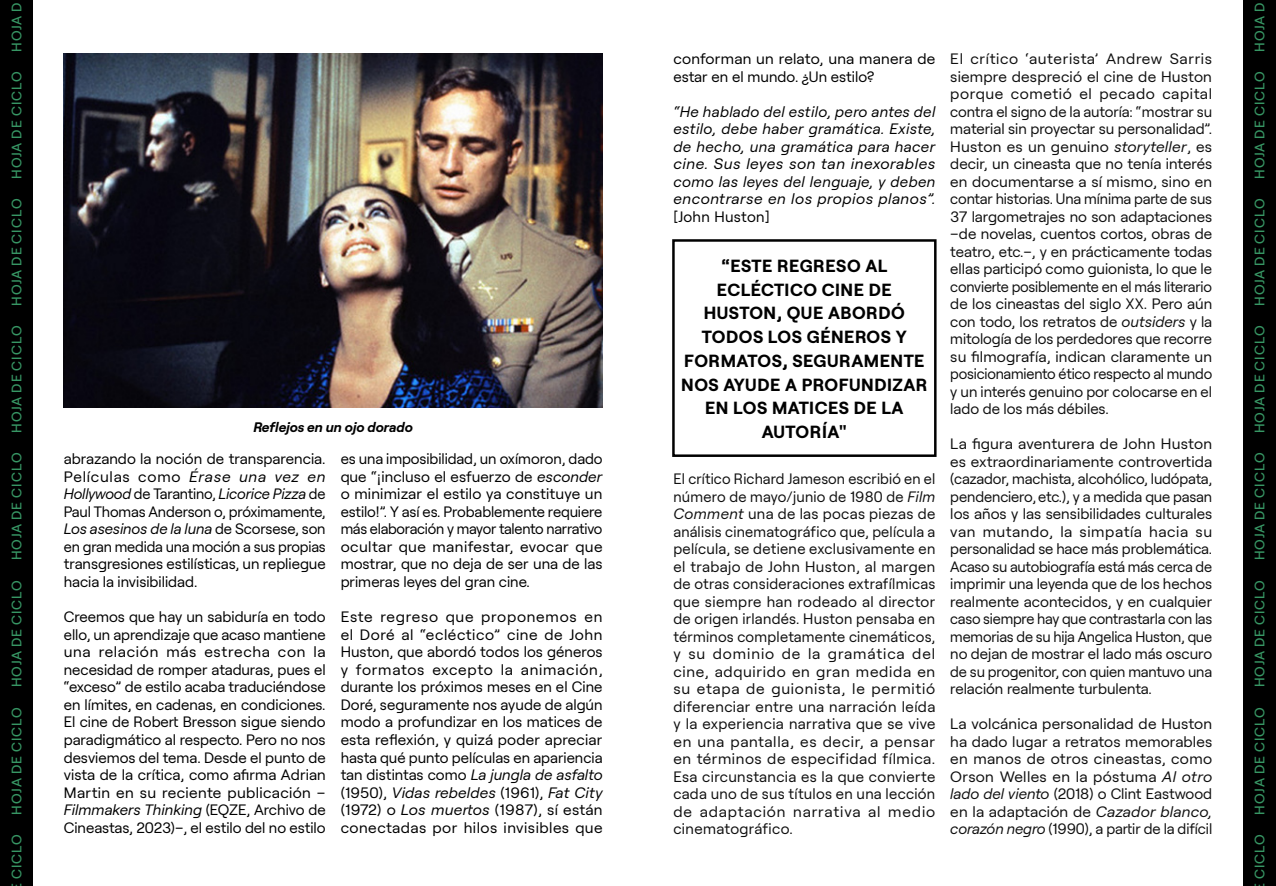
<style>
.page{position:relative;width:1276px;height:886px;background:#fff}
.page>*{position:absolute;margin:0;border:0;box-sizing:border-box;transform-origin:0 0}
.t1{font:700 17.5px/23.8px "Roobert";letter-spacing:.03em;color:#000;text-align:center}
.t2{font:15px/17.5px "Roobert";color:#0f0f0f;text-align:justify}
.t3{font:15px/17.5px "Roobert";color:#000;text-align:justify}
.t4{font:italic 15px/17.5px "Roobert";letter-spacing:.025em;color:#000;text-align:justify}
.t5{font:15px "Roobert";letter-spacing:.025em;color:#000}
.t6{font:500 13.75px "Roobert";letter-spacing:.08em;color:#379664}
.t7{font:italic 700 13.75px "Roobert";color:#000}
.s1{font-style:italic}
</style>
<div class="page">
<div style="left:0;top:0;width:32px;height:886px;background:#000"></div>
<div style="left:1243px;top:0;width:33px;height:886px;background:#000"></div>
<div style="left:672px;top:239px;width:264px;height:218px;border:2px solid #000"></div>
<img style="left:64px;top:53px;width:538px;height:354px">
<p class="t6" style="left:6px;top:52px;width:51px;rotate:-90deg">HOJA D</p>
<p class="t6" style="left:6px;top:179px;width:109px;rotate:-90deg">HOJA DE CICLO</p>
<p class="t6" style="left:6px;top:306px;width:109px;rotate:-90deg">HOJA DE CICLO</p>
<p class="t6" style="left:6px;top:433px;width:109px;rotate:-90deg">HOJA DE CICLO</p>
<p class="t6" style="left:6px;top:560px;width:109px;rotate:-90deg">HOJA DE CICLO</p>
<p class="t6" style="left:6px;top:687px;width:109px;rotate:-90deg">HOJA DE CICLO</p>
<p class="t6" style="left:6px;top:814px;width:109px;rotate:-90deg">HOJA DE CICLO</p>
<p class="t6" style="left:6px;top:879px;width:47px;rotate:-90deg">CICLO</p>
<p class="t7" style="left:253px;top:416px;width:161px">Reflejos en un ojo dorado</p>
<p class="t3" style="left:64px;top:449px;width:263px">abrazando la noción de transparencia.<br>Películas como <span class="s1">Érase una vez en Hollywood</span> de Tarantino, <span class="s1">Licorice Pizza</span> de Paul Thomas Anderson o, próximamente, <span class="s1">Los asesinos de la luna</span> de Scorsese, son en gran medida una moción a sus propias transgresiones estilísticas, un repliegue hacia la invisibilidad.</p>
<p class="t3" style="left:64px;top:607px;width:263px">Creemos que hay un sabiduría en todo ello, un aprendizaje que acaso mantiene una relación más estrecha con la necesidad de romper ataduras, pues el “exceso” de estilo acaba traduciéndose en límites, en cadenas, en condiciones.<br>El cine de Robert Bresson sigue siendo paradigmático al respecto. Pero no nos desviemos del tema. Desde el punto de vista de la crítica, como afirma Adrian Martin en su reciente publicación – <span class="s1">Filmmakers Thinking</span> (EQZE, Archivo de Cineastas, 2023)–, el estilo del no estilo</p>
<p class="t3" style="left:341px;top:449px;width:263px">es una imposibilidad, un oxímoron, dado que “¡incluso el esfuerzo de <span class="s1">esconder </span>o minimizar el estilo ya constituye un estilo!”. Y así es. Probablemente requiere más elaboración y mayor talento narrativo ocultar que manifestar, evocar que mostrar, que no deja de ser una de las primeras leyes del gran cine.</p>
<p class="t3" style="left:341px;top:607px;width:263px">Este regreso que proponemos en el Doré al “ecléctico” cine de John Huston, que abordó todos los géneros y formatos excepto la animación, durante los próximos meses en el Cine Doré, seguramente nos ayude de algún modo a profundizar en los matices de esta reflexión, y quizá poder apreciar hasta qué punto películas en apariencia tan distintas como <span class="s1">La jungla de asfalto </span>(1950), <span class="s1">Vidas rebeldes</span> (1961), <span class="s1">Fat City </span>(1972) o <span class="s1">Los muertos</span> (1987), sí están conectadas por hilos invisibles que</p>
<p class="t3" style="left:673px;top:49px;width:263px">conforman un relato, una manera de estar en el mundo. ¿Un estilo?</p>
<p class="t4" style="left:673px;top:102px;width:263px">“He hablado del estilo, pero antes del estilo, debe haber gramática. Existe, de hecho, una gramática para hacer cine. Sus leyes son tan inexorables como las leyes del lenguaje, y deben encontrarse en los propios planos”.</p>
<p class="t5" style="left:673px;top:205px;width:98px">[John Huston]</p>
<p class="t1" style="left:681px;top:252px;width:248px">“ESTE REGRESO AL<br>ECLÉCTICO CINE DE<br>HUSTON, QUE ABORDÓ<br>TODOS LOS GÉNEROS Y<br>FORMATOS, SEGURAMENTE<br>NOS AYUDE A PROFUNDIZAR<br>EN LOS MATICES DE LA<br>AUTORÍA"</p>
<p class="t2" style="left:673px;top:469px;width:263px">El crítico Richard Jameson escribió en el número de mayo/junio de 1980 de <span class="s1">Film Comment</span> una de las pocas piezas de análisis cinematográfico que, película a película, se detiene exclusivamente en el trabajo de John Huston, al margen de otras consideraciones extrafílmicas que siempre han rodeado al director de origen irlandés. Huston pensaba en términos completamente cinemáticos, y su dominio de la gramática del cine, adquirido en gran medida en su etapa de guionista, le permitió diferenciar entre una narración leída y la experiencia narrativa que se vive en una pantalla, es decir, a pensar en términos de especifidad fílmica.<br>Esa circunstancia es la que convierte cada uno de sus títulos en una lección de adaptación narrativa al medio cinematográfico.</p>
<p class="t2" style="left:950px;top:49px;width:263px">El crítico ‘auterista’ Andrew Sarris siempre despreció el cine de Huston porque cometió el pecado capital contra el signo de la autoría: “mostrar su material sin proyectar su personalidad”.<br>Huston es un genuino <span class="s1">storyteller</span>, es decir, un cineasta que no tenía interés en documentarse a sí mismo, sino en contar historias. Una mínima parte de sus 37 largometrajes no son adaptaciones –de novelas, cuentos cortos, obras de teatro, etc.–, y en prácticamente todas ellas participó como guionista, lo que le convierte posiblemente en el más literario de los cineastas del siglo XX. Pero aún con todo, los retratos de <span class="s1">outsiders</span> y la mitología de los perdedores que recorre su filmografía, indican claramente un posicionamiento ético respecto al mundo y un interés genuino por colocarse en el lado de los más débiles.</p>
<p class="t2" style="left:950px;top:434px;width:263px">La figura aventurera de John Huston es extraordinariamente controvertida (cazador, machista, alcohólico, ludópata, pendenciero, etc.), y a medida que pasan los años y las sensibilidades culturales van mutando, la simpatía hacia su personalidad se hace más problemática.<br>Acaso su autobiografía está más cerca de imprimir una leyenda que de los hechos realmente acontecidos, y en cualquier caso siempre hay que contrastarla con las memorias de su hija Angelica Huston, que no dejan de mostrar el lado más oscuro de su progenitor, con quien mantuvo una relación realmente turbulenta.</p>
<p class="t2" style="left:950px;top:714px;width:263px">La volcánica personalidad de Huston ha dado lugar a retratos memorables en manos de otros cineastas, como Orson Welles en la póstuma <span class="s1">Al otro lado del viento</span> (2018) o Clint Eastwood en la adaptación de <span class="s1">Cazador blanco, corazón negro</span> (1990), a partir de la difícil</p>
<p class="t6" style="left:1249px;top:52px;width:51px;rotate:-90deg">HOJA D</p>
<p class="t6" style="left:1249px;top:179px;width:109px;rotate:-90deg">HOJA DE CICLO</p>
<p class="t6" style="left:1249px;top:306px;width:109px;rotate:-90deg">HOJA DE CICLO</p>
<p class="t6" style="left:1249px;top:433px;width:109px;rotate:-90deg">HOJA DE CICLO</p>
<p class="t6" style="left:1249px;top:560px;width:109px;rotate:-90deg">HOJA DE CICLO</p>
<p class="t6" style="left:1249px;top:687px;width:109px;rotate:-90deg">HOJA DE CICLO</p>
<p class="t6" style="left:1249px;top:814px;width:109px;rotate:-90deg">HOJA DE CICLO</p>
<p class="t6" style="left:1249px;top:879px;width:47px;rotate:-90deg">CICLO</p>
</div>
